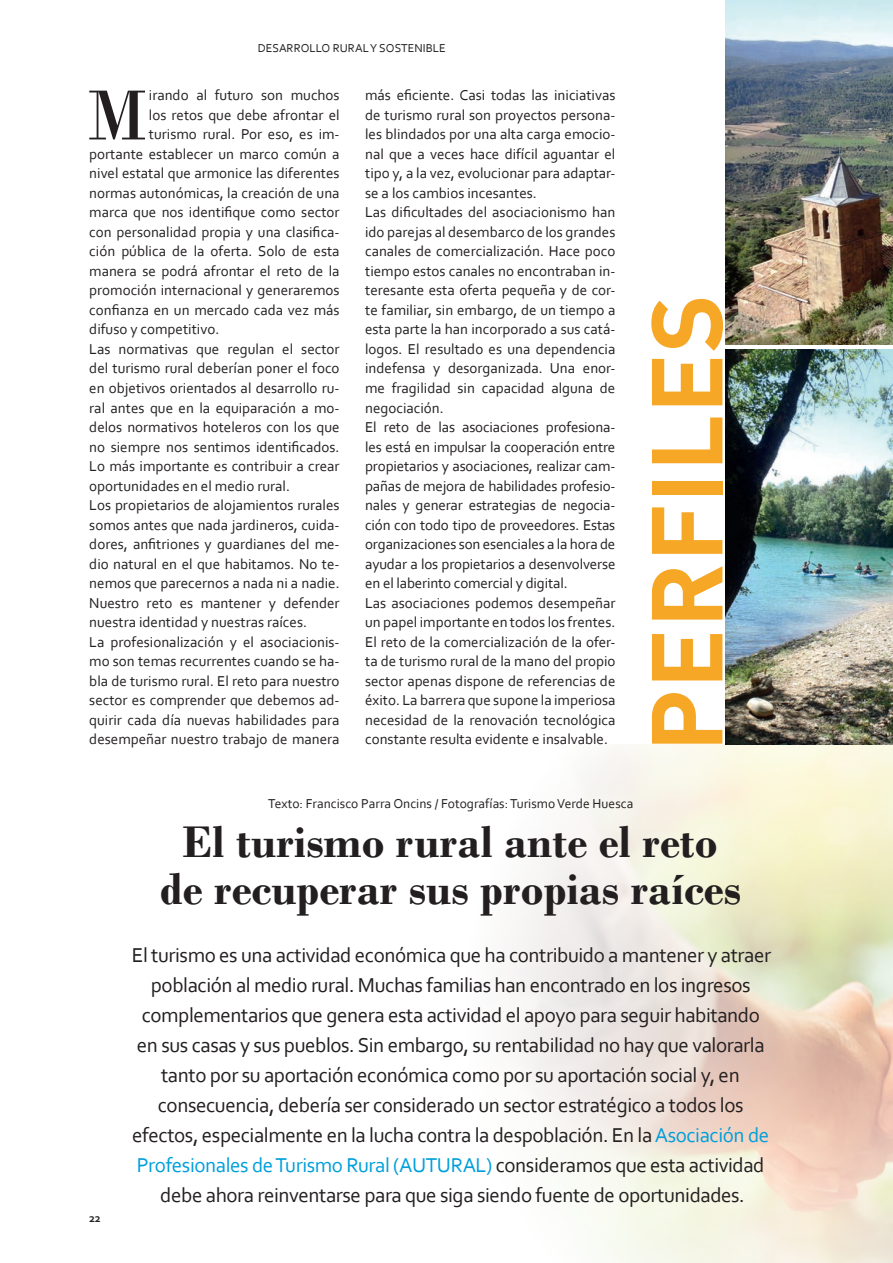
<style>
.page{position:relative;width:893px;height:1263px;background:#fff}
.page>*{position:absolute;margin:0;border:0;box-sizing:border-box;transform-origin:0 0}
.t1{font:700 99px "DIN Pro";letter-spacing:.01em;color:#f7a726}
.t2{font:74.55px "Bodoni";color:#231f20}
.título{font:700 46.5px/46.5px "Bodoni";color:#231f20;text-align:center}
.entradilla{font:21px/30px "Corbel";letter-spacing:-.02em;color:#231f20;text-align:center}
.cuerpo_de_texto{font:15px/19.5px "Corbel";color:#231f20;text-align:justify}
.texto___fotos{font:13.5px "Corbel";color:#231f20}
.t3{font:12px "Corbel";color:#231f20}
.t4{font:700 12px "Corbel";color:#231f20}
.s1{color:#009fda}
</style>
<div class="page">
<img style="left:725px;top:350px;width:168px;height:395px">
<img style="left:725px;top:0;width:168px;height:344px">
<p class="t3" style="left:258px;top:40px;width:190px">DESARROLLO RURAL Y SOSTENIBLE</p>
<p class="t2" style="left:86px;top:71px;width:64px">M</p>
<p class="cuerpo_de_texto" style="left:149px;top:85px;width:192px">irando al futuro son muchos</p>
<p class="cuerpo_de_texto" style="left:149px;top:105px;width:192px">los retos que debe afrontar el</p>
<p class="cuerpo_de_texto" style="left:149px;top:124px;width:192px">turismo rural. Por eso, es im-</p>
<p class="cuerpo_de_texto" style="left:89px;top:144px;width:252px">portante establecer un marco común a</p>
<p class="cuerpo_de_texto" style="left:89px;top:163px;width:252px">nivel estatal que armonice las diferentes</p>
<p class="cuerpo_de_texto" style="left:89px;top:183px;width:252px">normas autonómicas, la creación de una</p>
<p class="cuerpo_de_texto" style="left:89px;top:202px;width:252px">marca que nos identifique como sector</p>
<p class="cuerpo_de_texto" style="left:89px;top:222px;width:252px">con personalidad propia y una clasifica-</p>
<p class="cuerpo_de_texto" style="left:89px;top:241px;width:252px">ción pública de la oferta. Solo de esta</p>
<p class="cuerpo_de_texto" style="left:89px;top:261px;width:252px">manera se podrá afrontar el reto de la</p>
<p class="cuerpo_de_texto" style="left:89px;top:280px;width:252px">promoción internacional y generaremos</p>
<p class="cuerpo_de_texto" style="left:89px;top:300px;width:252px">confianza en un mercado cada vez más</p>
<p class="cuerpo_de_texto" style="left:89px;top:319px;width:131px">difuso y competitivo.</p>
<p class="cuerpo_de_texto" style="left:89px;top:339px;width:252px">Las normativas que regulan el sector del turismo rural deberían poner el foco en objetivos orientados al desarrollo ru&shy;ral antes que en la equiparación a mo&shy;delos normativos hoteleros con los que no siempre nos sentimos identificados.<br>Lo más importante es contribuir a crear oportunidades en el medio rural.</p>
<p class="cuerpo_de_texto" style="left:89px;top:495px;width:252px">Los propietarios de alojamientos rurales somos antes que nada jardineros, cuida&shy;dores, anfitriones y guardianes del me&shy;dio natural en el que habitamos. No te&shy;nemos que parecernos a nada ni a nadie.<br>Nuestro reto es mantener y defender nuestra identidad y nuestras raíces.</p>
<p class="cuerpo_de_texto" style="left:89px;top:631px;width:252px">La profesionalización y el asociacionis&shy;mo son temas recurrentes cuando se ha&shy;bla de turismo rural. El reto para nuestro sector es comprender que debemos ad&shy;quirir cada día nuevas habilidades para desempeñar nuestro trabajo de manera</p>
<p class="cuerpo_de_texto" style="left:365px;top:85px;width:252px">más eficiente. Casi todas las iniciativas de turismo rural son proyectos persona&shy;les blindados por una alta carga emocio&shy;nal que a veces hace difícil aguantar el tipo y, a la vez, evolucionar para adaptar&shy;se a los cambios incesantes.</p>
<p class="cuerpo_de_texto" style="left:365px;top:202px;width:252px">Las dificultades del asociacionismo han ido parejas al desembarco de los grandes canales de comercialización. Hace poco tiempo estos canales no encontraban in&shy;teresante esta oferta pequeña y de cor&shy;te familiar, sin embargo, de un tiempo a esta parte la han incorporado a sus catá&shy;logos. El resultado es una dependencia indefensa y desorganizada. Una enor&shy;me fragilidad sin capacidad alguna de negociación.</p>
<p class="cuerpo_de_texto" style="left:365px;top:417px;width:252px">El reto de las asociaciones profesiona&shy;les está en impulsar la cooperación entre propietarios y asociaciones, realizar cam&shy;pañas de mejora de habilidades profesio&shy;nales y generar estrategias de negocia&shy;ción con todo tipo de proveedores. Estas organizaciones son esenciales a la hora de ayudar a los propietarios a desenvolverse en el laberinto comercial y digital.</p>
<p class="cuerpo_de_texto" style="left:365px;top:592px;width:252px">Las asociaciones podemos desempeñar un papel importante en todos los frentes.</p>
<p class="cuerpo_de_texto" style="left:365px;top:631px;width:252px">El reto de la comercialización de la ofer&shy;ta de turismo rural de la mano del propio sector apenas dispone de referencias de éxito. La barrera que supone la imperiosa necesidad de la renovación tecnológica constante resulta evidente e insalvable.</p>
<h1 class="t1" style="left:619px;top:752px;width:459px;rotate:-90deg">PERFILES</h1>
<p class="texto___fotos" style="left:268px;top:795px;width:367px">Texto: Francisco Parra Oncins / Fotografías: Turismo Verde Huesca</p>
<p class="título" style="left:160px;top:819px;width:582px">El turismo rural ante el reto de recuperar sus propias raíces</p>
<p class="t4" style="left:89px;top:1211px;width:13px">22</p>
<p class="entradilla" style="left:132px;top:939px;width:641px">El turismo es una actividad económica que ha contribuido a mantener y atraer población al medio rural. Muchas familias han encontrado en los ingresos complementarios que genera esta actividad el apoyo para seguir habitando en sus casas y sus pueblos. Sin embargo, su rentabilidad no hay que valorarla tanto por su aportación económica como por su aportación social y, en consecuencia, debería ser considerado un sector estratégico a todos los efectos, especialmente en la lucha contra la despoblación. En la <span class="s1">Asociación de Profesionales de Turismo Rural (AUTURAL)</span> consideramos que esta actividad debe ahora reinventarse para que siga siendo fuente de oportunidades.</p>
</div>
